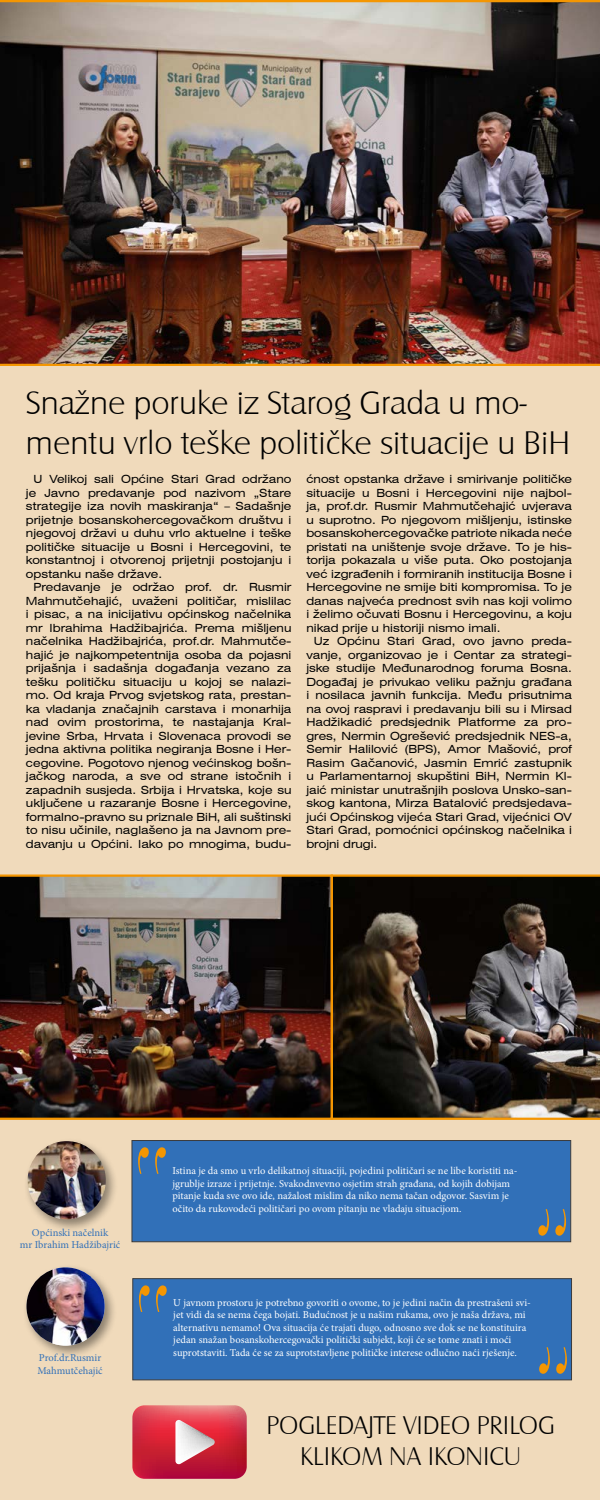
<style>
.page{position:relative;width:600px;height:1500px;background:#f0dabb}
.page>*{position:absolute;margin:0;border:0;box-sizing:border-box;transform-origin:0 0}
.t1{font:121.8px/138.1px "Bernhard Tango BT";color:#f49602}
.t2{font:33.75px/40.5px "Castle T Ligh";color:#000}
.t3{font:26.4px/31.7px "Castle T Ligh";color:#000;text-align:center}
.t4{font:expanded 11.25px/13.5px "Swiss 721 BT";color:#000;text-align:justify}
.t5{font:10.5px/12.6px "Minion Pro";color:#fff}
.t6{font:10.5px/12.6px "Minion Pro";color:#3170b8;text-align:center}
</style>
<div class="page">
<img style="left:0;top:0;width:600px;height:366px">
<img style="left:0;top:874px;width:331px;height:246px">
<img style="left:331px;top:874px;width:269px;height:246px">
<div style="left:23px;top:1137px;width:95px;height:95px;background:#000;opacity:.42"></div>
<img style="left:28px;top:1141px;width:78px;height:78px;border-radius:39px">
<div style="left:22px;top:1263px;width:95px;height:96px;background:#000;opacity:.42"></div>
<img style="left:26px;top:1267px;width:79px;height:79px;border-radius:39px">
<div style="left:132px;top:1140px;width:439px;height:102px;background:#3170b8;border:1px solid #3b3b3d"></div>
<div style="left:132px;top:1278px;width:440px;height:102px;background:#3170b8;border:1px solid #3b3b3d"></div>
<svg style="left:132px;top:1405px;width:115px;height:74px;background:#d24759"></svg>
<h2 class="t2" style="left:26px;top:383px;width:546px">Snažne poruke iz Starog Grada u mo&shy;mentu vrlo teške političke situacije u BiH</h2>
<p class="t4" style="left:26px;top:472px;width:267px;text-indent:8px">U Velikoj sali Općine Stari Grad održano je Javno predavanje pod nazivom „Stare strategije iza novih maskiranja“ – Sadašnje prijetnje bosanskohercegovačkom društvu i njegovoj državi u duhu vrlo aktuelne i teške političke situacije u Bosni i Hercegovini, te konstantnoj i otvorenoj prijetnji postojanju i opstanku naše države.</p>
<p class="t4" style="left:26px;top:580px;width:267px;text-indent:8px">Predavanje je održao prof. dr. Rusmir Mahmutčehajić, uvaženi političar, mislilac i pisac, a na inicijativu općinskog načelnika mr Ibrahima Hadžibajrića. Prema mišljenu načelnika Hadžibajrića, prof.dr. Mahmutče&shy;hajić je najkompetentnija osoba da pojasni prijašnja i sadašnja događanja vezano za tešku političku situaciju u kojoj se nalazi&shy;mo. Od kraja Prvog svjetskog rata, prestan&shy;ka vladanja značajnih carstava i monarhija nad ovim prostorima, te nastajanja Kral&shy;jevine Srba, Hrvata i Slovenaca provodi se jedna aktivna politika negiranja Bosne i Her&shy;cegovine. Pogotovo njenog većinskog bošn&shy;jačkog naroda, a sve od strane istočnih i zapadnih susjeda. Srbija i Hrvatska, koje su uključene u razaranje Bosne i Hercegovine, formalno-pravno su priznale BiH, ali suštinski to nisu učinile, naglašeno ja na Javnom pre&shy;davanju u Općini. Iako po mnogima, budu-</p>
<p class="t4" style="left:306px;top:472px;width:267px">ćnost opstanka države i smirivanje političke situacije u Bosni i Hercegovini nije najbol&shy;ja, prof.dr. Rusmir Mahmutčehajić uvjerava u suprotno. Po njegovom mišljenju, istinske bosanskohercegovačke patriote nikada neće pristati na uništenje svoje države. To je his&shy;torija pokazala u više puta. Oko postojanja već izgrađenih i formiranih institucija Bosne i Hercegovine ne smije biti kompromisa. To je danas najveća prednost svih nas koji volimo i želimo očuvati Bosnu i Hercegovinu, a koju nikad prije u historiji nismo imali.</p>
<p class="t4" style="left:306px;top:634px;width:267px;text-indent:8px">Uz Općinu Stari Grad, ovo javno preda&shy;vanje, organizovao je i Centar za strategi&shy;jske studije Međunarodnog foruma Bosna.<br>Događaj je privukao veliku pažnju građana i nosilaca javnih funkcija. Među prisutnima na ovoj raspravi i predavanju bili su i Mirsad Hadžikadić predsjednik Platforme za pro&shy;gres, Nermin Ogrešević predsjednik NES-a, Semir Halilović (BPS), Amor Mašović, prof Rasim Gačanović, Jasmin Emrić zastupnik u Parlamentarnoj skupštini BiH, Nermin Kl&shy;jaić ministar unutrašnjih poslova Unsko-san&shy;skog kantona, Mirza Batalović predsjedava&shy;jući Općinskog vijeća Stari Grad, vijećnici OV Stari Grad, pomoćnici općinskog načelnika i brojni drugi.</p>
<p class="t6" style="left:20px;top:1226px;width:102px">Općinski načelnik<br>mr Ibrahim Hadžibajrić</p>
<p class="t6" style="left:37px;top:1351px;width:67px;text-align:left">Prof.dr.Rusmir<br>Mahmutčehajić</p>
<h1 class="t1" style="left:123px;top:1114px;width:52px">“ “</h1>
<p class="t5" style="left:172px;top:1165px;width:347px">Istina je da smo u vrlo delikatnoj situaciji, pojedini političari se ne libe koristiti na&shy;jgrublje izraze i prijetnje. Svakodnvevno osjetim strah građana, od kojih dobijam pitanje kuda sve ovo ide, nažalost mislim da niko nema tačan odgovor. Sasvim je očito da rukovodeći političari po ovom pitanju ne vladaju situacijom.</p>
<h1 class="t1" style="left:581px;top:1269px;width:51px;rotate:-180deg">“</h1>
<p class="t5" style="left:173px;top:1296px;width:359px">U javnom prostoru je potrebno govoriti o ovome, to je jedini način da prestrašeni svi&shy;jet vidi da se nema čega bojati. Budućnost je u našim rukama, ovo je naša država, mi alternativu nemamo! Ova situacija će trajati dugo, odnosno sve dok se ne konstituira jedan snažan bosanskohercegovački politički subjekt, koji će se tome znati i moći suprotstaviti. Tada će se za suprotstavljene političke interese odlučno naći rješenje.</p>
<h1 class="t1" style="left:582px;top:1407px;width:51px;rotate:-180deg">“</h1>
<h3 class="t3" style="left:266px;top:1410px;width:290px">POGLEDAJTE VIDEO PRILOG<br>KLIKOM NA IKONICU</h3>
</div>
